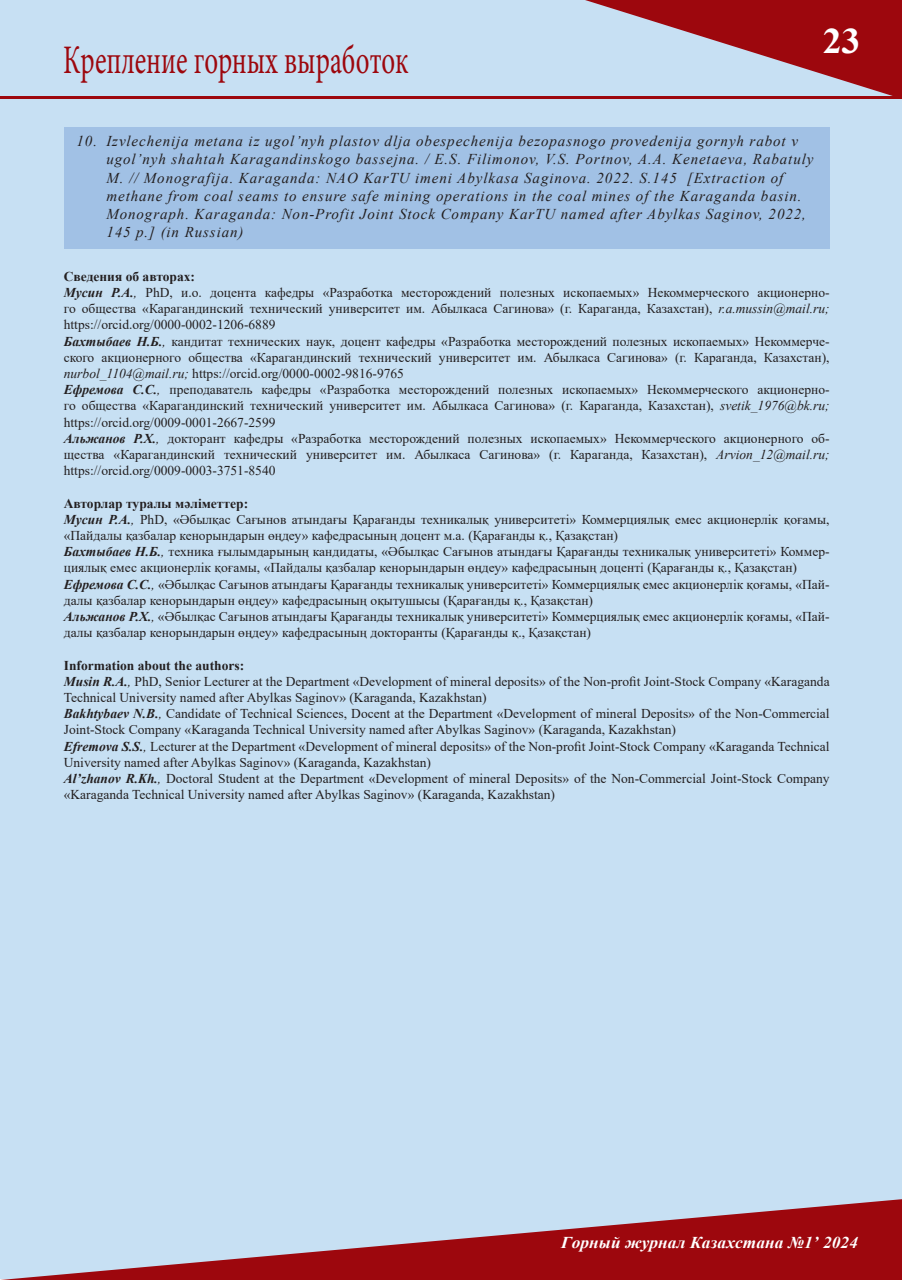
<style>
.page{position:relative;width:902px;height:1280px;background:#fff}
.page>*{position:absolute;margin:0;border:0;box-sizing:border-box;transform-origin:0 0}
.Рубрика{font:40.5px "Minion Pro";color:#9d070d;scale:.67 1}
.t1{font:700 36px "Times New Roman";color:#fff;scale:1.05 1}
.t2{font:italic 700 16.5px "Times New Roman";letter-spacing:.005em;color:#fff;scale:1.05 1}
.литература{font:italic 15px/18px "Times New Roman";letter-spacing:.06em;color:#231f20}
.t3{font:13.5px/16.2px "Times New Roman";color:#231f20}
.t4{font:700 13.5px "Times New Roman";color:#231f20}
.s1{font-weight:700;font-style:italic}
.s2{font-style:italic}
</style>
<div class="page">
<div style="left:1px;top:1px;width:900px;height:1278px;background:#c7e0f3"></div>
<svg style="left:585px;top:0;width:316px;height:96px"></svg>
<svg style="left:0;top:1199px;width:901px;height:81px"></svg>
<hr style="left:1px;top:96px;width:900px;height:3px;background:#9d070d">
<div style="left:64px;top:128px;width:765px;height:121px;background:#a1c1e5"></div>
<p class="Рубрика" style="left:63px;top:33px;width:517px">Крепление горных выработок</p>
<h2 class="t1" style="left:822px;top:15px;width:38px">23</h2>
<p class="литература" style="left:106px;top:132px;width:708px;text-indent:-30px">10. Izvlechenija metana iz ugol’nyh plastov dlja obespechenija bezopasnogo provedenija gornyh rabot v ugol’nyh shahtah Karagandinskogo bassejna. / E.S. Filimonov, V.S. Portnov, A.A. Kenetaeva, Rabatuly M. // Monografija. Karaganda: NAO KarTU imeni Abylkasa Saginova. 2022. S.145 [Extraction of methane from coal seams to ensure safe mining operations in the coal mines of the Karaganda basin.<br>Monograph. Karaganda: Non-Profit Joint Stock Company KarTU named after Abylkas Saginov, 2022, 145 p.] (in Russian)</p>
<p class="t4" style="left:64px;top:266px;width:133px">Сведения об авторах:</p>
<p class="t3" style="left:64px;top:284px;width:767px;text-align:justify"><span class="s1">Мусин Р.А.</span><span class="s2">,</span> PhD, и.о. доцента кафедры «Разработка месторождений полезных ископаемых» Некоммерческого акционерно&shy;го общества «Карагандинский технический университет им. Абылкаса Сагинова» (г. Караганда, Казахстан), <span class="s2">r.a.mussin@mail.ru; </span>https://orcid.org/0000-0002-1206-6889</p>
<p class="t3" style="left:64px;top:332px;width:767px;text-align:justify"><span class="s1">Бахтыбаев Н.Б.</span><span class="s2">,</span> кандитат технических наук, доцент кафедры «Разработка месторождений полезных ископаемых» Некоммерче&shy;ского акционерного общества «Карагандинский технический университет им. Абылкаса Сагинова» (г. Караганда, Казахстан), <span class="s2">nurbol_1104@mail.ru;</span> https://orcid.org/0000-0002-9816-9765</p>
<p class="t3" style="left:64px;top:381px;width:767px;text-align:justify"><span class="s1">Ефремова С.С.</span><span class="s2">,</span> преподаватель кафедры «Разработка месторождений полезных ископаемых» Некоммерческого акционерно&shy;го общества «Карагандинский технический университет им. Абылкаса Сагинова» (г. Караганда, Казахстан), <span class="s2">svetik_1976@bk.ru; </span>https://orcid.org/0009-0001-2667-2599</p>
<p class="t3" style="left:64px;top:430px;width:767px;text-align:justify"><span class="s1">Альжанов Р.Х.</span><span class="s2">,</span> докторант кафедры «Разработка месторождений полезных ископаемых» Некоммерческого акционерного об&shy;щества «Карагандинский технический университет им. Абылкаса Сагинова» (г. Караганда, Казахстан), <span class="s2">Arvion_12@mail.ru; </span>https://orcid.org/0009-0003-3751-8540</p>
<p class="t4" style="left:64px;top:493px;width:186px">Авторлар туралы мәліметтер:</p>
<p class="t3" style="left:64px;top:511px;width:767px"><span class="s1">Мусин Р.А.</span><span class="s2">,</span> PhD, «Әбылқас Сағынов атындағы Қарағанды техникалық университеті» Коммерциялық емес акционерлік қоғамы, «Пайдалы қазбалар кенорындарын өңдеу» кафедрасының доцент м.а. (Қарағанды қ., Қазақстан)</p>
<p class="t3" style="left:64px;top:543px;width:767px"><span class="s1">Бахтыбаев Н.Б.</span><span class="s2">,</span> техника ғылымдарының кандидаты, «Әбылқас Сағынов атындағы Қарағанды техникалық университеті» Коммер&shy;циялық емес акционерлік қоғамы, «Пайдалы қазбалар кенорындарын өңдеу» кафедрасының доценті (Қарағанды қ., Қазақстан)</p>
<p class="t3" style="left:64px;top:575px;width:767px"><span class="s1">Ефремова С.С.</span><span class="s2">,</span> «Әбылқас Сағынов атындағы Қарағанды техникалық университеті» Коммерциялық емес акционерлік қоғамы, «Пай&shy;далы қазбалар кенорындарын өңдеу» кафедрасының оқытушысы (Қарағанды қ., Қазақстан)</p>
<p class="t3" style="left:64px;top:608px;width:767px"><span class="s1">Альжанов Р.Х.</span><span class="s2">,</span> «Әбылқас Сағынов атындағы Қарағанды техникалық университеті» Коммерциялық емес акционерлік қоғамы, «Пай&shy;далы қазбалар кенорындарын өңдеу» кафедрасының докторанты (Қарағанды қ., Қазақстан)</p>
<p class="t4" style="left:64px;top:655px;width:182px">Information about the authors:</p>
<p class="t3" style="left:64px;top:673px;width:767px"><span class="s1">Musin R.A.</span><span class="s2">,</span> PhD, Senior Lecturer at the Department «Development of mineral deposits» of the Non-profit Joint-Stock Company «Karaganda<br>Technical University named after Abylkas Saginov» (Karaganda, Kazakhstan)</p>
<p class="t3" style="left:64px;top:705px;width:767px"><span class="s1">Bakhtybaev N.B.</span><span class="s2">,</span> Candidate of Technical Sciences, Docent at the Department «Development of mineral Deposits» of the Non-Commercial<br>Joint-Stock Company «Karaganda Technical University named after Abylkas Saginov» (Karaganda, Kazakhstan)</p>
<p class="t3" style="left:64px;top:737px;width:767px"><span class="s1">Efremova S.S.</span><span class="s2">,</span> Lecturer at the Department «Development of mineral deposits» of the Non-profit Joint-Stock Company «Karaganda Technical<br>University named after Abylkas Saginov» (Karaganda, Kazakhstan)</p>
<p class="t3" style="left:64px;top:770px;width:767px"><span class="s1">Al’zhanov R.Kh.</span><span class="s2">,</span> Doctoral Student at the Department «Development of mineral Deposits» of the Non-Commercial Joint-Stock Company «Karaganda Technical University named after Abylkas Saginov» (Karaganda, Kazakhstan)</p>
<p class="t2" style="left:561px;top:1231px;width:284px">Горный журнал Казахстана №1’ 2024</p>
</div>
